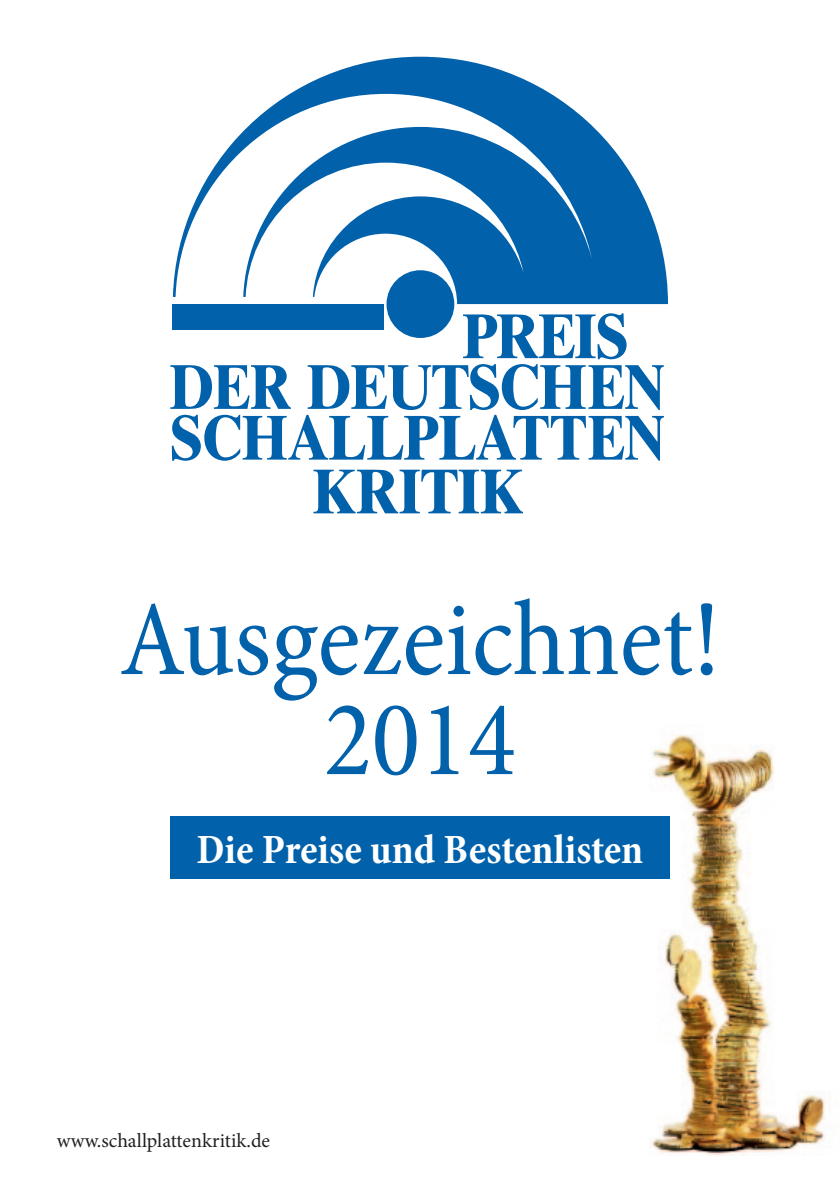
<style>
.page{position:relative;width:840px;height:1191px;background:#fff}
.page>*{position:absolute;margin:0;border:0;box-sizing:border-box;transform-origin:0 0}
.t1{font:condensed 108px/100px "Minion Pro";color:#0161ab;text-align:center}
.t2{font:700 condensed 42px "Minion Pro";color:#fff}
.t3{font:20px "Minion Pro";letter-spacing:.005em;color:#231f20}
</style>
<div class="page">
<div style="left:386px;top:270px;width:68px;height:68px;background:#0161ab;border-radius:50%"></div>
<div style="left:173px;top:304px;width:211px;height:25px;background:#0161ab"></div>
<svg style="left:173px;top:57px;width:494px;height:247px"></svg>
<svg style="left:313px;top:470px;width:209px;height:43px"></svg>
<svg style="left:170px;top:313px;width:493px;height:148px"></svg>
<img style="left:649px;top:734px;width:176px;height:421px">
<div style="left:170px;top:816px;width:499px;height:63px;background:#0161ab"></div>
<h1 class="t1" style="left:120px;top:591px;width:601px">Ausgezeichnet!<br>2014</h1>
<h2 class="t2" style="left:196px;top:820px;width:448px">Die Preise und Bestenlisten</h2>
<p class="t3" style="left:57px;top:1126px;width:215px">www.schallplattenkritik.de</p>
</div>
